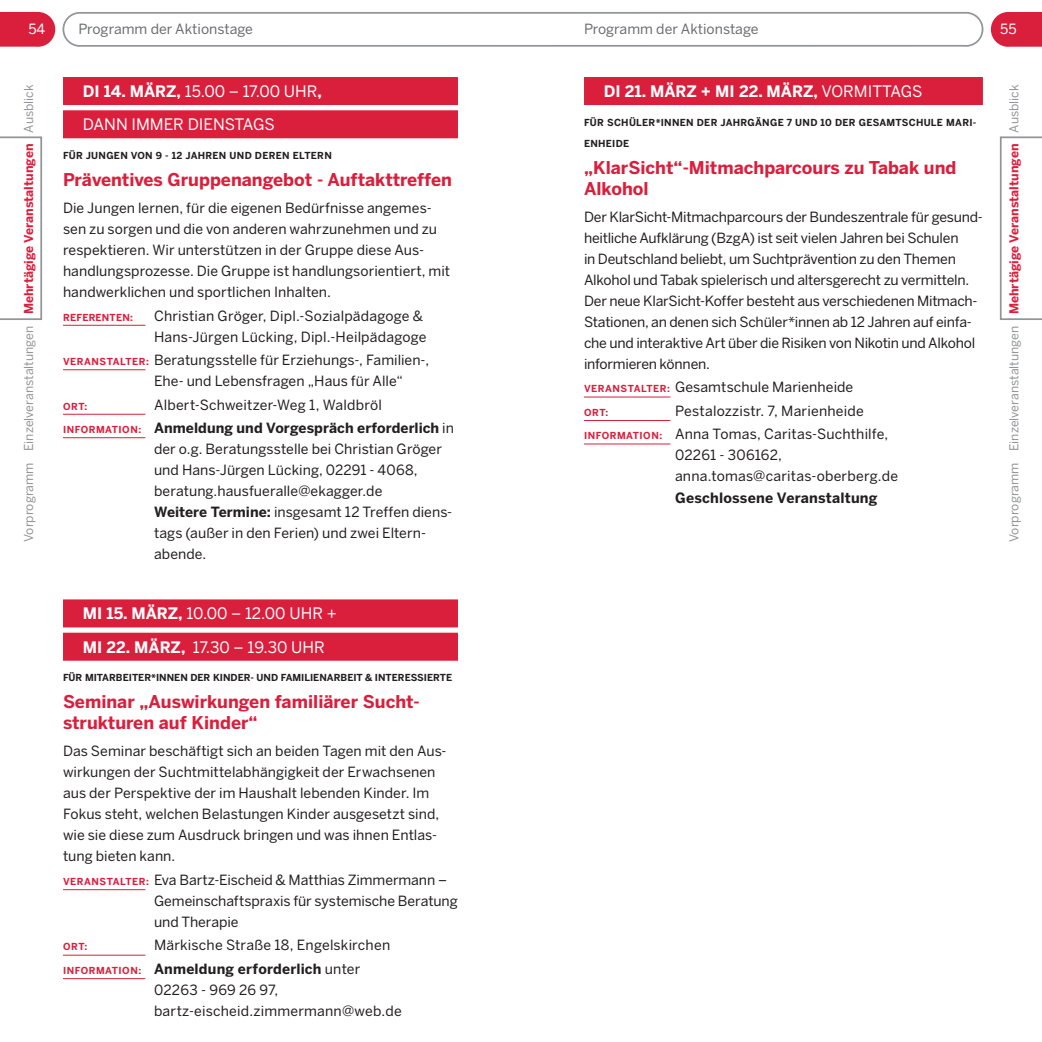
<style>
.page{position:relative;width:1042px;height:1042px;background:#fff}
.page>*{position:absolute;margin:0;border:0;box-sizing:border-box;transform-origin:0 0}
.t1{font:700 17.5px/21px "Benton Sans";color:#da1f3d}
.t2{font:15.75px/33.2px "Benton Sans";color:#fff}
.t3{font:700 15.75px "Benton Sans";color:#fff}
.t4{font:700 14.17px "Benton Sans";letter-spacing:.015em;color:#231f20}
.t5{font:14px/21px "Benton Sans";color:#231f20}
.t6{font:14px "Benton Sans";color:#6c6d70}
.t7{font:14px "Benton Sans";color:#fff}
.t8{font:12.25px "Benton Sans";color:#939598}
.t9{font:700 9.62px "Benton Sans";letter-spacing:.03em;color:#231f20}
.t10{font:700 9.62px "Benton Sans";letter-spacing:.05em;color:#da1f3d}
.t11{font:700 9.62px "Benton Sans";letter-spacing:.06em;color:#231f20}
.s1{font-weight:700;color:#da1f3d}
.s2{font-weight:700}
.s3{font-weight:700;font-size:9.62px;color:#da1f3d}
.s4{font-weight:400}
</style>
<div class="page">
<svg style="left:0;top:12px;width:55px;height:35px;background:#dc2f4a"></svg>
<svg style="left:62px;top:13px;width:922px;height:34px"></svg>
<svg style="left:991px;top:12px;width:51px;height:35px;background:#dc304c"></svg>
<svg style="left:0;top:136px;width:42px;height:184px"></svg>
<svg style="left:1000px;top:136px;width:42px;height:184px"></svg>
<div style="left:584px;top:77px;width:399px;height:28px;background:#da1f3d"></div>
<hr style="left:584px;top:397px;width:86px;height:1px;background:#da1f3d">
<hr style="left:584px;top:420px;width:86px;height:1px;background:#da1f3d">
<hr style="left:584px;top:444px;width:86px;height:1px;background:#da1f3d">
<div style="left:63px;top:77px;width:395px;height:28px;background:#da1f3d"></div>
<div style="left:63px;top:110px;width:395px;height:28px;background:#da1f3d"></div>
<hr style="left:63px;top:325px;width:82px;height:1px;background:#da1f3d">
<hr style="left:63px;top:369px;width:82px;height:1px;background:#da1f3d">
<hr style="left:63px;top:414px;width:82px;height:1px;background:#da1f3d">
<hr style="left:63px;top:437px;width:82px;height:1px;background:#da1f3d">
<div style="left:63px;top:599px;width:395px;height:28px;background:#da1f3d"></div>
<div style="left:63px;top:633px;width:395px;height:28px;background:#da1f3d"></div>
<hr style="left:63px;top:889px;width:82px;height:1px;background:#da1f3d">
<hr style="left:63px;top:955px;width:82px;height:1px;background:#da1f3d">
<hr style="left:63px;top:978px;width:82px;height:1px;background:#da1f3d">
<p class="t6" style="left:78px;top:21px;width:176px">Programm der Aktionstage</p>
<p class="t6" style="left:584px;top:21px;width:176px">Programm der Aktionstage</p>
<p class="t7" style="left:28px;top:21px;width:18px">54</p>
<p class="t7" style="left:1000px;top:21px;width:18px">55</p>
<p class="t8" style="left:22px;top:541px;width:459px;rotate:-90deg">Vorprogramm Einzelveranstaltungen <span class="s1">Mehrtägige Veranstaltungen</span> Ausblick</p>
<p class="t2" style="left:83px;top:74px;width:241px"><span class="s2">DI 14. März,</span> 15.00 – 17.00 UHR<span class="s2">, </span>dann</p>
<p class="t2" style="left:131px;top:108px;width:11px">immer</p>
<p class="t2" style="left:188px;top:108px;width:11px">dienstags</p>
<p class="t9" style="left:63px;top:150px;width:270px">Für Jungen von 9 - 12 Jah ren und deren Eltern</p>
<p class="t1" style="left:63px;top:169px;width:390px">Präventives Gruppenangebot - Auftakttreffen</p>
<p class="t5" style="left:63px;top:197px;width:389px">Die Jungen lernen, für die eigenen Bedürfnisse angemes&shy;sen zu sorgen und die von anderen wahrzunehmen und zu respektieren. Wir unterstützen in der Gruppe diese Aus&shy;handlungsprozesse. Die Gruppe ist handlungsorientiert, mit handwerklichen und sportlichen Inhalten.</p>
<p class="t10" style="left:63px;top:311px;width:71px">Referenten:</p>
<p class="t5" style="left:154px;top:305px;width:274px">Christian Gröger, Dipl.-Sozialpädagoge &amp;<br>Hans-Jürgen Lücking, Dipl.-Heilpädagoge</p>
<p class="t10" style="left:63px;top:356px;width:37px">VERANST</p>
<p class="t10" style="left:113px;top:356px;width:21px">ALTER</p>
<p class="t5" style="left:154px;top:349px;width:277px;text-indent:-8px"><span class="s3">:</span> Beratungsstelle für Erziehungs-, Familien-,<br>Ehe- und Lebensfragen „Haus für Alle“</p>
<p class="t10" style="left:63px;top:400px;width:8px">ORT</p>
<p class="t10" style="left:84px;top:400px;width:4px">:</p>
<p class="t5" style="left:154px;top:394px;width:229px">Albert-Schweitzer-Weg 1, Waldbröl</p>
<p class="t10" style="left:63px;top:424px;width:8px">INFOR</p>
<p class="t10" style="left:96px;top:424px;width:24px">MATION</p>
<p class="t5" style="left:154px;top:417px;width:301px;text-indent:-16px"><span class="s3">:</span> <span class="s2">Anmeldung und Vorgespräch erforderlich</span> in der o.g. Beratungsstelle bei Christian Gröger und Hans-Jürgen Lücking, 02291 - 4068, beratung.hausfueralle@ekagger.de<br><span class="s2">Weitere Termine:</span> insgesamt 12 Treffen diens&shy;tags (außer in den Ferien) und zwei Eltern&shy;abende.</p>
<p class="t2" style="left:83px;top:597px;width:255px"><span class="s2">MI 15. März,</span> 10.00 – 12.00 UHR +<br><span class="s2">MI 22. März,</span> 17.30 – 19.30 UHR</p>
<p class="t11" style="left:63px;top:672px;width:226px">Für Mitarbeiter*innen der Kinder- und Fam</p>
<p class="t9" style="left:301px;top:672px;width:152px">ilienarbeit &amp; I nteressierte</p>
<p class="t1" style="left:63px;top:691px;width:358px">Seminar „Auswirkungen familiärer Sucht&shy;strukturen auf Kinder“</p>
<p class="t5" style="left:63px;top:740px;width:385px">Das Seminar beschäftigt sich an beiden Tagen mit den Aus&shy;wirkungen der Suchtmittelabhängigkeit der Erwachsenen aus der Perspektive der im Haushalt lebenden Kinder. Im Fokus steht, welchen Belastungen Kinder ausgesetzt sind, wie sie diese zum Ausdruck bringen und was ihnen Entlas&shy;tung bieten kann.</p>
<p class="t10" style="left:63px;top:875px;width:37px">VERANST</p>
<p class="t10" style="left:113px;top:875px;width:21px">ALTER</p>
<p class="t5" style="left:154px;top:869px;width:305px;text-indent:-8px"><span class="s3">:</span> Eva Bartz-Eischeid &amp; Matthias Zimmermann –<br>Gemeinschaftspraxis für systemische Beratung und Therapie</p>
<p class="t10" style="left:63px;top:941px;width:8px">ORT</p>
<p class="t10" style="left:84px;top:941px;width:4px">:</p>
<p class="t5" style="left:154px;top:934px;width:238px">Märkische Straße 18, Engelskirchen</p>
<p class="t10" style="left:63px;top:964px;width:8px">INFOR</p>
<p class="t10" style="left:96px;top:964px;width:24px">MATION</p>
<p class="t5" style="left:154px;top:958px;width:249px;text-indent:-16px"><span class="s3">:</span> <span class="s2">Anmeldung erforderlich</span> unter<br>02263 - 969 26 97, bartz-eischeid.zimmermann@web.de</p>
<p class="t3" style="left:604px;top:82px;width:320px">Di 21. März + Mi 22. März, <span class="s4">VORMITTAGS</span></p>
<p class="t9" style="left:584px;top:116px;width:45px">Für Schül</p>
<p class="t9" style="left:642px;top:116px;width:336px">er*innen der Jah rgänge 7 und 10 der Gesamtschule Mari-</p>
<p class="t9" style="left:584px;top:137px;width:47px">enheide</p>
<p class="t1" style="left:584px;top:157px;width:374px">„KlarSicht“-Mitmachparcours zu Tabak und<br>Alkohol</p>
<p class="t5" style="left:584px;top:206px;width:400px">Der KlarSicht-Mitmachparcours der Bundeszentrale für gesund&shy;heitliche Aufklärung (BzgA) ist seit vielen Jahren bei Schulen<br>in Deutschland beliebt, um Suchtprävention zu den Themen Alkohol und Tabak spielerisch und altersgerecht zu vermitteln.<br>Der neue KlarSicht-Koffer besteht aus verschiedenen Mitmach-Stationen, an denen sich Schüler*innen ab 12 Jahren auf einfa&shy;che und interaktive Art über die Risiken von Nikotin und Alkohol informieren können.</p>
<p class="t10" style="left:584px;top:383px;width:37px">VERANST</p>
<p class="t10" style="left:634px;top:383px;width:21px">ALTER</p>
<p class="t5" style="left:667px;top:376px;width:188px"><span class="s3">:</span> Gesamtschule Marienheide</p>
<p class="t10" style="left:584px;top:406px;width:8px">ORT</p>
<p class="t10" style="left:605px;top:406px;width:4px">:</p>
<p class="t5" style="left:675px;top:400px;width:190px">Pestalozzistr. 7, Marienheide</p>
<p class="t10" style="left:584px;top:430px;width:8px">INFOR</p>
<p class="t10" style="left:617px;top:430px;width:24px">MATION</p>
<p class="t5" style="left:675px;top:423px;width:224px;text-indent:-16px"><span class="s3">:</span> Anna Tomas, Caritas-Suchthilfe,<br>02261 - 306162, anna.tomas@caritas-oberberg.de</p>
<p class="t4" style="left:675px;top:489px;width:204px">Geschlossene Veranstaltung</p>
<p class="t8" style="left:1006px;top:541px;width:459px;rotate:-90deg">Vorprogramm Einzelveranstaltungen <span class="s1">Mehrtägige Veranstaltungen</span> Ausblick</p>
</div>
